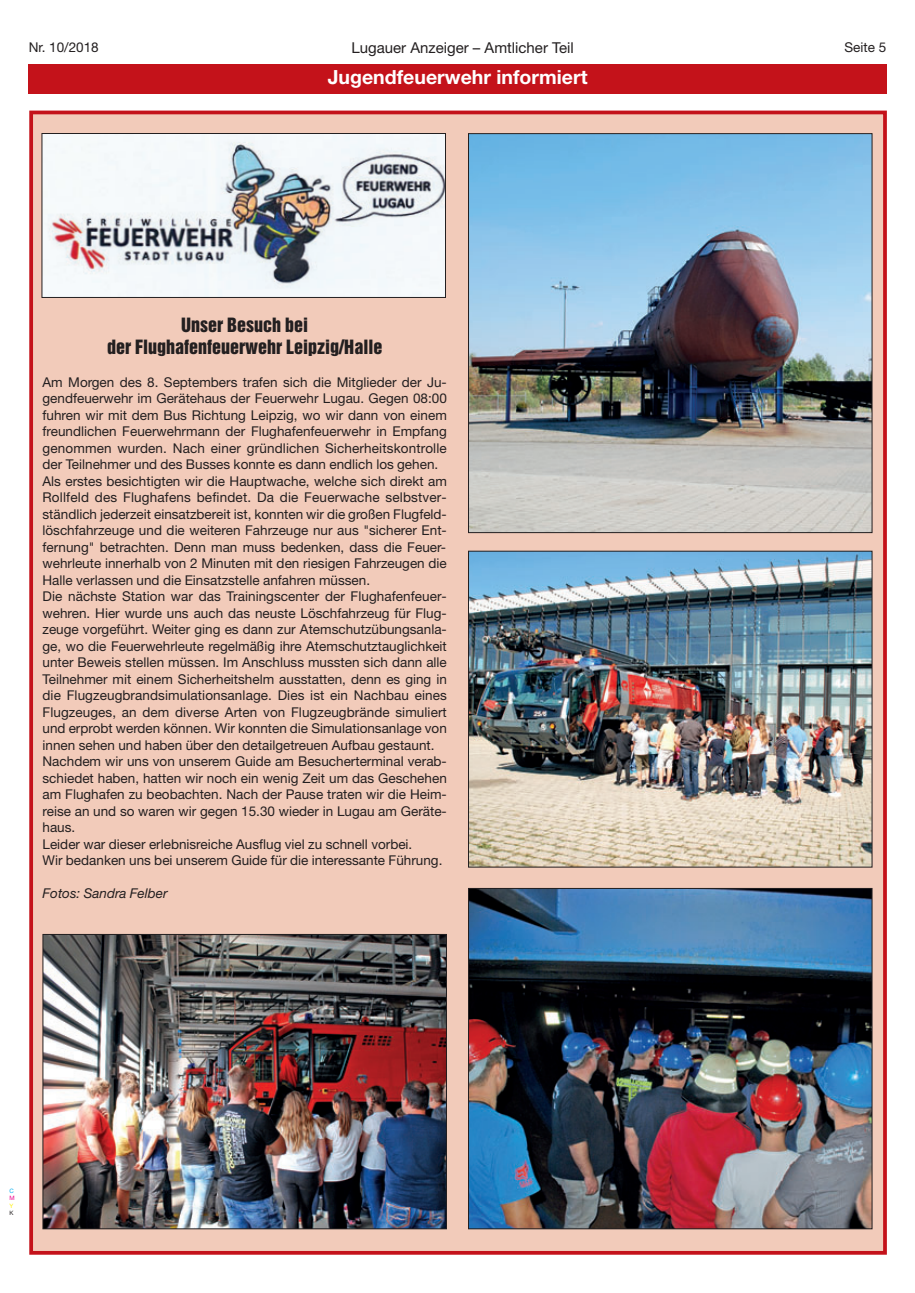
<style>
.page{position:relative;width:915px;height:1293px;background:#fff}
.page>*{position:absolute;margin:0;border:0;box-sizing:border-box;transform-origin:0 0}
.t1{font:700 19.5px "Helvetica Neue";color:#fff}
.t2{font:18px/21.6px "Helvetica Inserat";color:#231f20;text-align:center}
.t3{font:15px "Helvetica Neue";color:#231f20}
.t4{font:13.5px/16.5px "Helvetica Neue";color:#231f20}
.t5{font:italic 13.5px "Helvetica Neue";color:#231f20}
.t6{font:6px "Helvetica Neue";color:#00aeef}
.t7{font:6px "Helvetica Neue";color:#ed028c}
.t8{font:6px "Helvetica Neue";color:#fff101}
.t9{font:6px "Helvetica Neue";color:#231f20}
</style>
<div class="page">
<div style="left:33px;top:114px;width:849px;height:1137px;background:#f2cbba"></div>
<div style="left:29px;top:111px;width:857px;height:1143px;border:4px solid #c4121a"></div>
<div style="left:28px;top:64px;width:858px;height:30px;background:#c4121a"></div>
<img style="left:44px;top:135px;width:399px;height:161px">
<div style="left:42px;top:133px;width:403px;height:165px;border:1px solid #231f20"></div>
<img style="left:45px;top:936px;width:399px;height:291px">
<div style="left:43px;top:934px;width:403px;height:295px;border:1px solid #231f20"></div>
<img style="left:470px;top:135px;width:400px;height:396px">
<img style="left:470px;top:553px;width:400px;height:312px">
<div style="left:468px;top:551px;width:404px;height:316px;border:1px solid #231f20"></div>
<img style="left:470px;top:890px;width:400px;height:337px">
<div style="left:468px;top:888px;width:404px;height:341px;border:1px solid #231f20"></div>
<p class="t4" style="left:29px;top:40px;width:72px">Nr. 10/2018</p>
<p class="t3" style="left:351px;top:42px;width:224px">Lugauer Anzeiger – Amtlicher Teil</p>
<p class="t4" style="left:844px;top:40px;width:43px">Seite 5</p>
<h1 class="t1" style="left:327px;top:70px;width:261px">Jugendfeuerwehr informiert</h1>
<h2 class="t2" style="left:107px;top:315px;width:277px">Unser Besuch bei<br>der Flughafenfeuerwehr Leipzig/Halle</h2>
<p class="t4" style="left:43px;top:375px;width:405px">Am Morgen des 8. Septembers trafen sich die Mitglieder der Ju&shy;gendfeuerwehr im Gerätehaus der Feuerwehr Lugau. Gegen 08:00 fuhren wir mit dem Bus Richtung Leipzig, wo wir dann von einem freundlichen Feuerwehrmann der Flughafenfeuerwehr in Empfang genommen wurden. Nach einer gründlichen Sicherheitskontrolle der Teilnehmer und des Busses konnte es dann endlich los gehen.<br>Als erstes besichtigten wir die Hauptwache, welche sich direkt am Rollfeld des Flughafens befindet. Da die Feuerwache selbstver&shy;ständlich jederzeit einsatzbereit ist, konnten wir die großen Flugfeld&shy;löschfahrzeuge und die weiteren Fahrzeuge nur aus "sicherer Ent&shy;fernung" betrachten. Denn man muss bedenken, dass die Feuer&shy;wehrleute innerhalb von 2 Minuten mit den riesigen Fahrzeugen die Halle verlassen und die Einsatzstelle anfahren müssen.<br>Die nächste Station war das Trainingscenter der Flughafenfeuer&shy;wehren. Hier wurde uns auch das neuste Löschfahrzeug für Flug&shy;zeuge vorgeführt. Weiter ging es dann zur Atemschutzübungsanla&shy;ge, wo die Feuerwehrleute regelmäßig ihre Atemschutztauglichkeit unter Beweis stellen müssen. Im Anschluss mussten sich dann alle Teilnehmer mit einem Sicherheitshelm ausstatten, denn es ging in die Flugzeugbrandsimulationsanlage. Dies ist ein Nachbau eines Flugzeuges, an dem diverse Arten von Flugzeugbrände simuliert und erprobt werden können. Wir konnten die Simulationsanlage von innen sehen und haben über den detailgetreuen Aufbau gestaunt.<br>Nachdem wir uns von unserem Guide am Besucherterminal verab&shy;schiedet haben, hatten wir noch ein wenig Zeit um das Geschehen am Flughafen zu beobachten. Nach der Pause traten wir die Heim&shy;reise an und so waren wir gegen 15.30 wieder in Lugau am Geräte&shy;haus.<br>Leider war dieser erlebnisreiche Ausflug viel zu schnell vorbei.<br>Wir bedanken uns bei unserem Guide für die interessante Führung.</p>
<p class="t5" style="left:43px;top:889px;width:127px">Fotos: Sandra Felber</p>
<p class="t6" style="left:9px;top:1188px;width:6px">C</p>
<p class="t7" style="left:9px;top:1196px;width:7px">M</p>
<p class="t8" style="left:9px;top:1203px;width:5px">Y</p>
<p class="t9" style="left:9px;top:1210px;width:6px">K</p>
</div>
